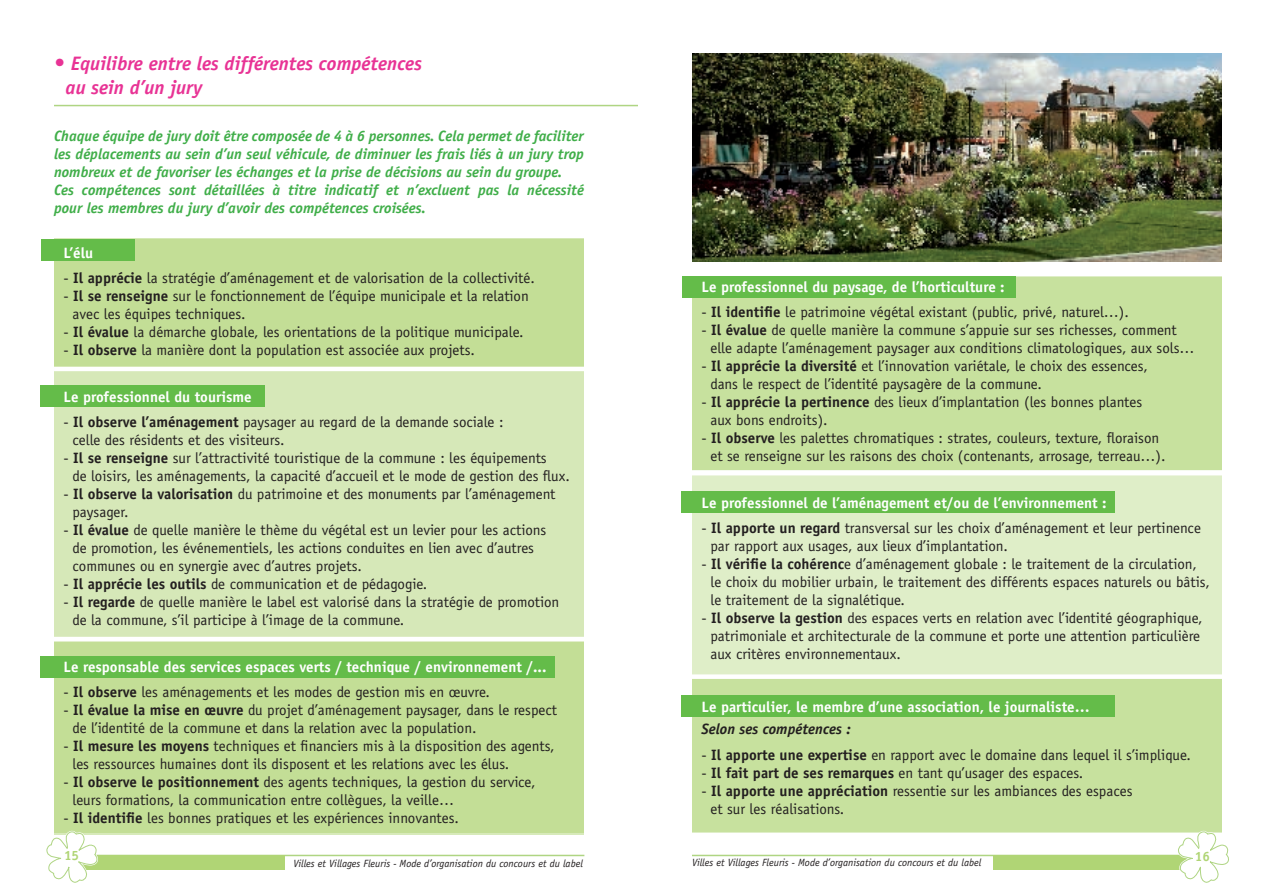
<style>
.page{position:relative;width:1276px;height:893px;background:#fff}
.page>*{position:absolute;margin:0;border:0;box-sizing:border-box;transform-origin:0 0}
.t1{font:italic 700 19.5px/23.4px "Officina Sans";color:#e83395}
.t2{font:15px/18px "Officina Sans";color:#231f20}
.t3{font:italic 700 15px/18px "Officina Sans";color:#40ae49}
.t4{font:700 15px "Officina Sans";color:#fff}
.t5{font:italic 700 15px "Officina Sans";color:#231f20}
.t6{font:700 13.5px "Officina Sans";color:#b0d575}
.t7{font:italic 10.5px "Officina Sans";color:#231f20}
.s1{font-size:21px}
.s2{font-weight:700}
</style>
<div class="page">
<hr style="left:54px;top:105px;width:584px;height:1px;background:#afd583">
<div style="left:54px;top:238px;width:530px;height:595px;background:#d6e8b8"></div>
<div style="left:692px;top:276px;width:530px;height:557px;background:#dfeec8"></div>
<div style="left:681px;top:492px;width:434px;height:21px;background:#64bc49"></div>
<div style="left:40px;top:385px;width:224px;height:21px;background:#64bc49"></div>
<div style="left:54px;top:239px;width:530px;height:128px;background:#c3de96"></div>
<div style="left:54px;top:642px;width:530px;height:192px;background:#c3de96"></div>
<div style="left:692px;top:277px;width:530px;height:195px;background:#c7e19e"></div>
<div style="left:692px;top:678px;width:530px;height:154px;background:#c7e19e"></div>
<hr style="left:54px;top:367px;width:566px;height:4px;background:#fff">
<hr style="left:683px;top:471px;width:566px;height:4px;background:#fff">
<div style="left:683px;top:674px;width:566px;height:5px;background:#fff"></div>
<hr style="left:47px;top:637px;width:566px;height:4px;background:#fff">
<hr style="left:692px;top:470px;width:566px;height:2px;background:#fff">
<div style="left:41px;top:239px;width:94px;height:21px;background:#64bc49"></div>
<div style="left:40px;top:657px;width:514px;height:21px;background:#64bc49"></div>
<div style="left:682px;top:276px;width:333px;height:21px;background:#64bc49"></div>
<div style="left:681px;top:696px;width:434px;height:21px;background:#64bc49"></div>
<img style="left:692px;top:54px;width:530px;height:207px">
<hr style="left:63px;top:855px;width:521px;height:1px;background:#afd583">
<div style="left:71px;top:856px;width:214px;height:14px;background:#b0d575"></div>
<svg style="left:46px;top:830px;width:52px;height:53px"></svg>
<hr style="left:692px;top:855px;width:501px;height:1px;background:#afd583">
<div style="left:992px;top:856px;width:201px;height:14px;background:#b0d575"></div>
<svg style="left:1177px;top:830px;width:52px;height:53px"></svg>
<h1 class="t1" style="left:66px;top:52px;width:358px;text-indent:-12px"><span class="s1">•</span> Equilibre entre les différentes compétences au sein d’un jury</h1>
<p class="t3" style="left:54px;top:127px;width:531px">Chaque équipe de jury doit être composée de 4 à 6 personnes. Cela permet de faciliter les déplacements au sein d’un seul véhicule, de diminuer les frais liés à un jury trop nombreux et de favoriser les échanges et la prise de décisions au sein du groupe.<br>Ces compétences sont détaillées à titre indicatif et n’excluent pas la nécessité pour les membres du jury d’avoir des compétences croisées.</p>
<p class="t4" style="left:64px;top:243px;width:31px">L’élu</p>
<p class="t2" style="left:64px;top:269px;width:473px">- <span class="s2">Il apprécie</span> la stratégie d’aménagement et de valorisation de la collectivité.</p>
<p class="t2" style="left:72px;top:287px;width:458px;text-indent:-9px">- <span class="s2">Il se renseigne</span> sur le fonctionnement de l’équipe municipale et la relation avec les équipes techniques.</p>
<p class="t2" style="left:64px;top:323px;width:461px">- <span class="s2">Il évalue</span> la démarche globale, les orientations de la politique municipale.</p>
<p class="t2" style="left:64px;top:341px;width:413px">- <span class="s2">Il observe</span> la manière dont la population est associée aux projets.</p>
<p class="t4" style="left:64px;top:387px;width:190px">Le professionnel du tourisme</p>
<p class="t2" style="left:72px;top:413px;width:432px;text-indent:-9px">- <span class="s2">Il observe l’aménagement</span> paysager au regard de la demande sociale : celle des résidents et des visiteurs.</p>
<p class="t2" style="left:72px;top:449px;width:499px;text-indent:-9px">- <span class="s2">Il se renseigne</span> sur l’attractivité touristique de la commune : les équipements<br>de loisirs, les aménagements, la capacité d’accueil et le mode de gestion des flux.</p>
<p class="t2" style="left:72px;top:485px;width:484px;text-indent:-9px">- <span class="s2">Il observe la valorisation</span> du patrimoine et des monuments par l’aménagement paysager.</p>
<p class="t2" style="left:72px;top:521px;width:475px;text-indent:-9px">- <span class="s2">Il évalue</span> de quelle manière le thème du végétal est un levier pour les actions de promotion, les événementiels, les actions conduites en lien avec d’autres communes ou en synergie avec d’autres projets.</p>
<p class="t2" style="left:64px;top:575px;width:365px">- <span class="s2">Il apprécie les outils</span> de communication et de pédagogie.</p>
<p class="t2" style="left:72px;top:593px;width:488px;text-indent:-9px">- <span class="s2">Il regarde</span> de quelle manière le label est valorisé dans la stratégie de promotion de la commune, s’il participe à l’image de la commune.</p>
<p class="t4" style="left:64px;top:657px;width:484px">Le responsable des services espaces verts / technique / environnement /...</p>
<p class="t2" style="left:64px;top:683px;width:428px">- <span class="s2">Il observe</span> les aménagements et les modes de gestion mis en œuvre.</p>
<p class="t2" style="left:72px;top:701px;width:486px;text-indent:-9px">- <span class="s2">Il évalue la mise en œuvre</span> du projet d’aménagement paysager, dans le respect de l’identité de la commune et dans la relation avec la population.</p>
<p class="t2" style="left:72px;top:737px;width:484px;text-indent:-9px">- <span class="s2">Il mesure les moyens</span> techniques et financiers mis à la disposition des agents, les ressources humaines dont ils disposent et les relations avec les élus.</p>
<p class="t2" style="left:72px;top:773px;width:464px;text-indent:-9px">- <span class="s2">Il observe le positionnement</span> des agents techniques, la gestion du service, leurs formations, la communication entre collègues, la veille…</p>
<p class="t2" style="left:64px;top:809px;width:397px">- <span class="s2">Il identifie</span> les bonnes pratiques et les expériences innovantes.</p>
<p class="t4" style="left:701px;top:277px;width:305px">Le professionnel du paysage, de l’horticulture :</p>
<p class="t2" style="left:701px;top:303px;width:429px">- <span class="s2">Il identifie</span> le patrimoine végétal existant (public, privé, naturel…).</p>
<p class="t2" style="left:710px;top:321px;width:485px;text-indent:-9px">- <span class="s2">Il évalue</span> de quelle manière la commune s’appuie sur ses richesses, comment elle adapte l’aménagement paysager aux conditions climatologiques, aux sols…</p>
<p class="t2" style="left:710px;top:357px;width:439px;text-indent:-9px">- <span class="s2">Il apprécie la diversité</span> et l’innovation variétale, le choix des essences, dans le respect de l’identité paysagère de la commune.</p>
<p class="t2" style="left:710px;top:393px;width:433px;text-indent:-9px">- <span class="s2">Il apprécie la pertinence</span> des lieux d’implantation (les bonnes plantes aux bons endroits).</p>
<p class="t2" style="left:701px;top:429px;width:465px;text-align:center">- <span class="s2">Il observe</span> les palettes chromatiques : strates, couleurs, texture, floraison et se renseigne sur les raisons des choix (contenants, arrosage, terreau…).</p>
<p class="t4" style="left:701px;top:493px;width:406px">Le professionnel de l’aménagement et/ou de l’environnement :</p>
<p class="t2" style="left:710px;top:519px;width:492px;text-indent:-9px">- <span class="s2">Il apporte un regard</span> transversal sur les choix d’aménagement et leur pertinence par rapport aux usages, aux lieux d’implantation.</p>
<p class="t2" style="left:710px;top:555px;width:501px;text-indent:-9px">- <span class="s2">Il vérifie la cohérenc</span>e d’aménagement globale : le traitement de la circulation, le choix du mobilier urbain, le traitement des différents espaces naturels ou bâtis, le traitement de la signalétique.</p>
<p class="t2" style="left:710px;top:609px;width:494px;text-indent:-9px">- <span class="s2">Il observe la gestion</span> des espaces verts en relation avec l’identité géographique, patrimoniale et architecturale de la commune et porte une attention particulière aux critères environnementaux.</p>
<p class="t4" style="left:701px;top:697px;width:390px">Le particulier, le membre d’une association, le journaliste…</p>
<p class="t5" style="left:701px;top:720px;width:151px">Selon ses compétences :</p>
<p class="t2" style="left:701px;top:746px;width:491px">- <span class="s2">Il apporte une expertise</span> en rapport avec le domaine dans lequel il s’implique.</p>
<p class="t2" style="left:701px;top:764px;width:383px">- <span class="s2">Il fait part de ses remarques</span> en tant qu’usager des espaces.</p>
<p class="t2" style="left:710px;top:782px;width:423px;text-indent:-9px">- <span class="s2">Il apporte une appréciation</span> ressentie sur les ambiances des espaces et sur les réalisations.</p>
<p class="t6" style="left:64px;top:847px;width:17px">15</p>
<p class="t6" style="left:1195px;top:848px;width:17px">16</p>
<p class="t7" style="left:293px;top:858px;width:291px">Villes et Villages Fleuris - Mode d’organisation du concours et du label</p>
<p class="t7" style="left:692px;top:857px;width:291px">Villes et Villages Fleuris - Mode d’organisation du concours et du label</p>
</div>
